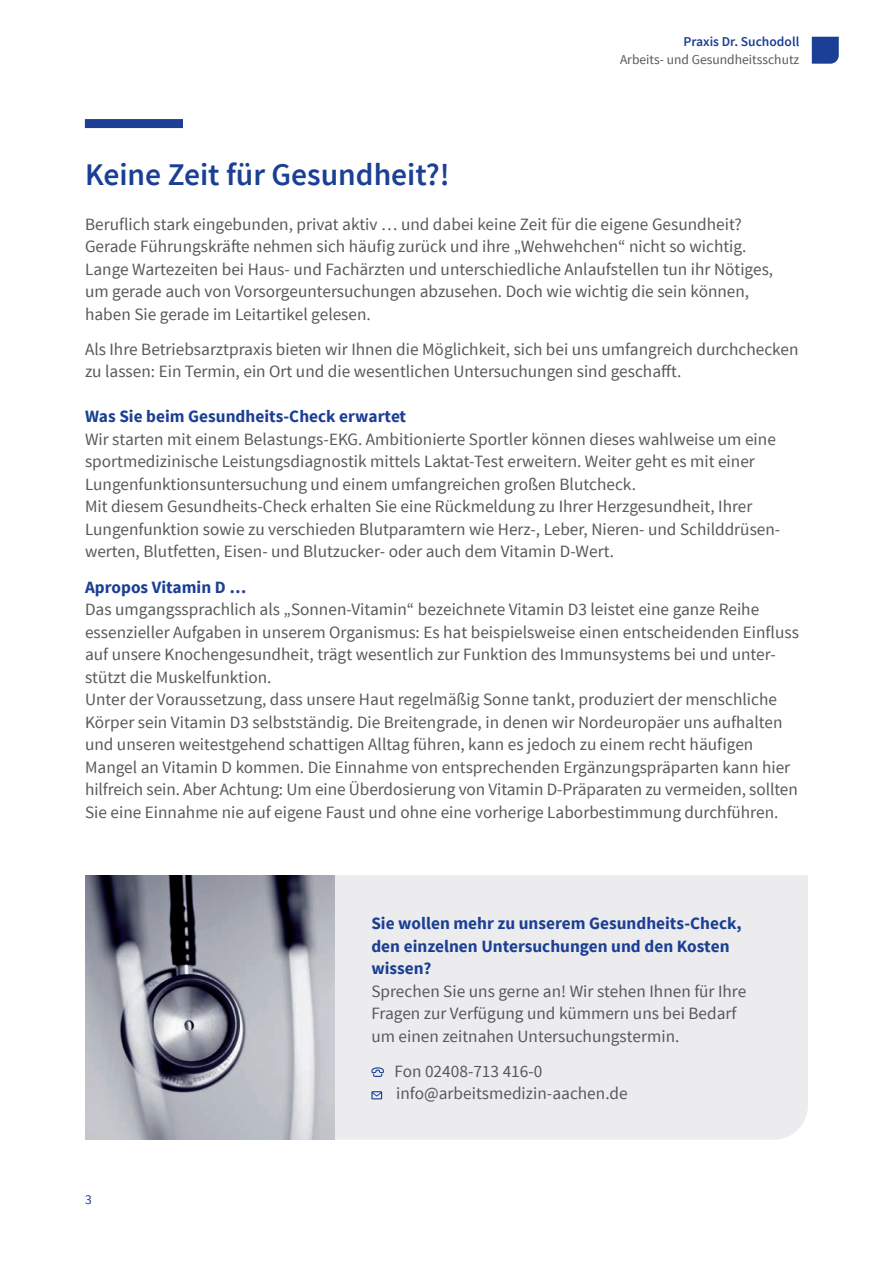
<style>
.page{position:relative;width:893px;height:1263px;background:#fff}
.page>*{position:absolute;margin:0;border:0;box-sizing:border-box;transform-origin:0 0}
.t1{font:600 31.5px "Source Sans Pro";color:#1b3f94}
.t2{font:17.25px/22.5px "Source Sans Pro";color:#57585a}
.t3{font:700 17.25px/22.5px "Source Sans Pro";color:#1b3f94}
.t4{font:13.5px "Source Sans Pro";color:#57585a}
.t5{font:600 13.5px "Source Sans Pro";color:#1b3f94}
.t6{font:13.5px "Source Sans Pro";color:#1b3f94}
</style>
<div class="page">
<div style="left:85px;top:119px;width:98px;height:9px;background:#1b3f94"></div>
<svg style="left:812px;top:37px;width:27px;height:27px"></svg>
<div style="left:334px;top:875px;width:474px;height:265px;background:#ececee"></div>
<svg style="left:371px;top:1067px;width:13px;height:10px"></svg>
<svg style="left:371px;top:1091px;width:11px;height:8px"></svg>
<img style="left:85px;top:875px;width:249px;height:265px">
<h1 class="t1" style="left:85px;top:155px;width:366px">Keine Zeit für Gesundheit?!</h1>
<p class="t5" style="left:683px;top:33px;width:117px">Praxis Dr. Suchodoll</p>
<p class="t4" style="left:620px;top:51px;width:181px">Arbeits- und Gesundheitsschutz</p>
<p class="t2" style="left:85px;top:213px;width:690px">Beruflich stark eingebunden, privat aktiv … und dabei keine Zeit für die eigene Gesundheit?<br>Gerade Führungskräfte nehmen sich häufig zurück und ihre „Wehwehchen“ nicht so wichtig.<br>Lange Wartezeiten bei Haus- und Fachärzten und unterschiedliche Anlaufstellen tun ihr Nötiges, um gerade auch von Vorsorgeuntersuchungen abzusehen. Doch wie wichtig die sein können, haben Sie gerade im Leitartikel gelesen.</p>
<p class="t2" style="left:85px;top:338px;width:715px">Als Ihre Betriebsarztpraxis bieten wir Ihnen die Möglichkeit, sich bei uns umfangreich durchchecken zu lassen: Ein Termin, ein Ort und die wesentlichen Untersuchungen sind geschafft.</p>
<p class="t3" style="left:85px;top:406px;width:323px">Was Sie beim Gesundheits-Check erwartet</p>
<p class="t2" style="left:85px;top:428px;width:697px">Wir starten mit einem Belastungs-EKG. Ambitionierte Sportler können dieses wahlweise um eine sportmedizinische Leistungsdiagnostik mittels Laktat-Test erweitern. Weiter geht es mit einer Lungenfunktionsuntersuchung und einem umfangreichen großen Blutcheck.<br>Mit diesem Gesundheits-Check erhalten Sie eine Rückmeldung zu Ihrer Herzgesundheit, Ihrer Lungenfunktion sowie zu verschieden Blutparamtern wie Herz-, Leber, Nieren- und Schilddrüsen&shy;werten, Blutfetten, Eisen- und Blutzucker- oder auch dem Vitamin D-Wert.</p>
<p class="t3" style="left:85px;top:576px;width:163px">Apropos Vitamin D …</p>
<p class="t2" style="left:85px;top:598px;width:715px">Das umgangssprachlich als „Sonnen-Vitamin“ bezeichnete Vitamin D3 leistet eine ganze Reihe essenzieller Aufgaben in unserem Organismus: Es hat beispielsweise einen entscheidenden Einfluss auf unsere Knochengesundheit, trägt wesentlich zur Funktion des Immunsystems bei und unter&shy;stützt die Muskelfunktion.<br>Unter der Voraussetzung, dass unsere Haut regelmäßig Sonne tankt, produziert der menschliche Körper sein Vitamin D3 selbstständig. Die Breitengrade, in denen wir Nordeuropäer uns aufhalten und unseren weitestgehend schattigen Alltag führen, kann es jedoch zu einem recht häufigen Mangel an Vitamin D kommen. Die Einnahme von entsprechenden Ergänzungspräparten kann hier hilfreich sein. Aber Achtung: Um eine Überdosierung von Vitamin D-Präparaten zu vermeiden, sollten Sie eine Einnahme nie auf eigene Faust und ohne eine vorherige Laborbestimmung durchführen.</p>
<p class="t6" style="left:85px;top:1191px;width:8px">3</p>
<p class="t3" style="left:371px;top:913px;width:372px">Sie wollen mehr zu unserem Gesundheits-Check, den einzelnen Untersuchungen und den Kosten wissen?</p>
<p class="t2" style="left:371px;top:980px;width:376px">Sprechen Sie uns gerne an! Wir stehen Ihnen für Ihre<br>Fragen zur Verfügung und kümmern uns bei Bedarf um einen zeitnahen Untersuchungstermin.</p>
<p class="t2" style="left:394px;top:1060px;width:235px">Fon 02408-713 416-0 info@arbeitsmedizin-aachen.de</p>
</div>
